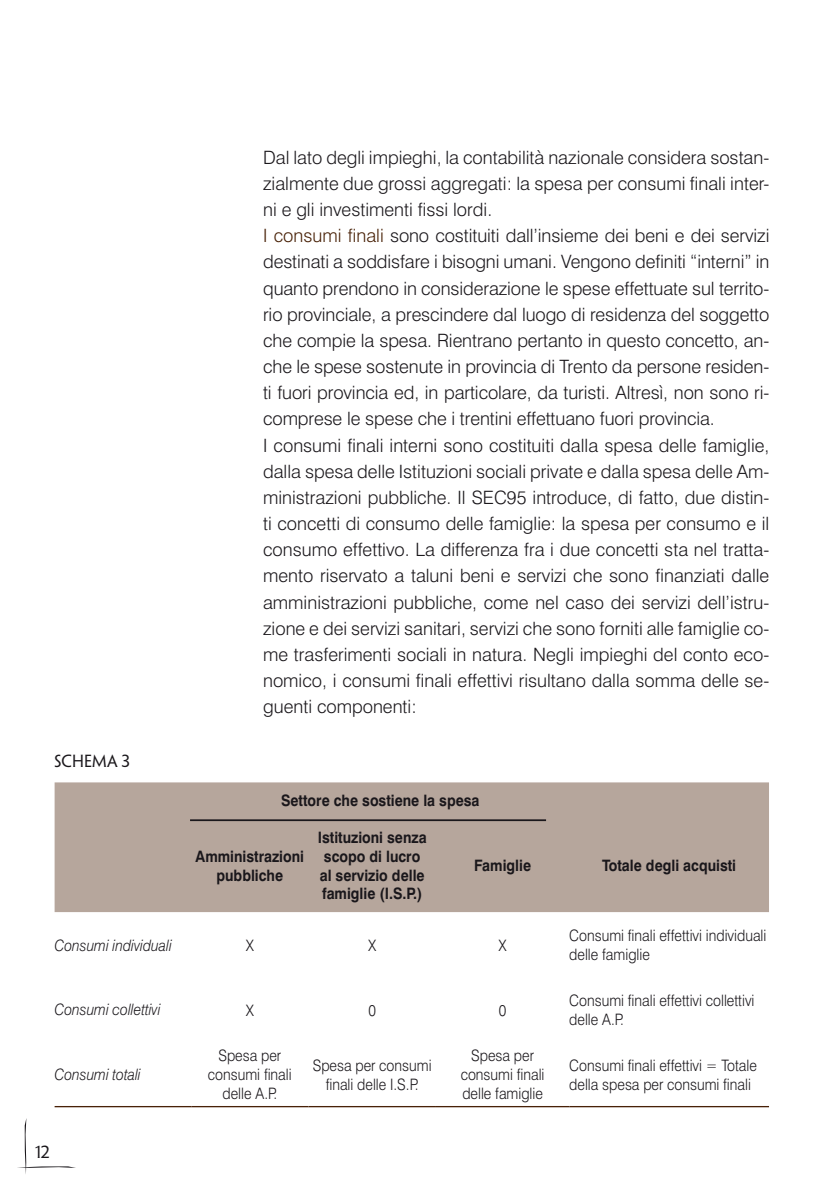
<style>
.page{position:relative;width:834px;height:1191px;background:#fff}
.page>*{position:absolute;margin:0;border:0;box-sizing:border-box;transform-origin:0 0}
.t1{font:300 18.38px/26.2px "Swiss 721 BT";color:#1a171b}
.t2{font:300 15.75px/18.9px "Swiss 721 BT";color:#1a171b;scale:.9 1}
.t3{font:700 15.75px/18.9px "Swiss 721 BT";color:#1a171b;text-align:center;scale:.9 1}
.t4{font:italic 300 15.75px "Swiss 721 BT";color:#1a171b;scale:.9 1}
.t5{font:15.75px "Penumbra Flare Std";color:#1a171b}
.s1{color:#482107}
</style>
<div class="page">
<svg style="left:17px;top:1118px;width:59px;height:56px"></svg>
<div style="left:55px;top:782px;width:713px;height:130px;background:#b6a69c"></div>
<hr style="left:55px;top:1106px;width:136px;height:1px;background:#482107">
<hr style="left:191px;top:1106px;width:117px;height:1px;background:#482107">
<hr style="left:308px;top:1106px;width:128px;height:1px;background:#482107">
<hr style="left:436px;top:1106px;width:133px;height:1px;background:#482107">
<hr style="left:569px;top:1106px;width:199px;height:1px;background:#482107">
<hr style="left:190px;top:819px;width:356px;height:2px;background:#1a171b">
<p class="t5" style="left:55px;top:751px;width:77px">SCHEMA 3</p>
<p class="t1" style="left:263px;top:144px;width:508px">Dal lato degli impieghi, la contabilità nazionale considera sostan&shy;zialmente due grossi aggregati: la spesa per consumi finali inter&shy;ni e gli investimenti fissi lordi.<br><span class="s1">I consumi finali</span> sono costituiti dall’insieme dei beni e dei servizi destinati a soddisfare i bisogni umani. Vengono definiti “interni” in quanto prendono in considerazione le spese effettuate sul territo&shy;rio provinciale, a prescindere dal luogo di residenza del soggetto che compie la spesa. Rientrano pertanto in questo concetto, an&shy;che le spese sostenute in provincia di Trento da persone residen&shy;ti fuori provincia ed, in particolare, da turisti. Altresì, non sono ri&shy;comprese le spese che i trentini effettuano fuori provincia.<br>I consumi finali interni sono costituiti dalla spesa delle famiglie, dalla spesa delle Istituzioni sociali private e dalla spesa delle Am&shy;ministrazioni pubbliche. Il SEC95 introduce, di fatto, due distin&shy;ti concetti di consumo delle famiglie: la spesa per consumo e il consumo effettivo. La differenza fra i due concetti sta nel tratta&shy;mento riservato a taluni beni e servizi che sono finanziati dalle amministrazioni pubbliche, come nel caso dei servizi dell’istru&shy;zione e dei servizi sanitari, servizi che sono forniti alle famiglie co&shy;me trasferimenti sociali in natura. Negli impieghi del conto eco&shy;nomico, i consumi finali effettivi risultano dalla somma delle se&shy;guenti componenti:</p>
<p class="t3" style="left:281px;top:791px;width:222px">Settore che sostiene la spesa</p>
<p class="t3" style="left:195px;top:846px;width:122px">Amministrazioni pubbliche</p>
<p class="t3" style="left:317px;top:827px;width:122px;text-align:left">Istituzioni senza scopo di lucro al servizio delle famiglie (I.S.P.)</p>
<p class="t3" style="left:474px;top:856px;width:65px">Famiglie</p>
<p class="t3" style="left:602px;top:856px;width:150px">Totale degli acquisti</p>
<p class="t4" style="left:55px;top:935px;width:132px">Consumi individuali</p>
<p class="t2" style="left:246px;top:935px;width:11px">X</p>
<p class="t2" style="left:368px;top:935px;width:11px">X</p>
<p class="t2" style="left:498px;top:935px;width:11px">X</p>
<p class="t2" style="left:569px;top:926px;width:220px">Consumi finali effettivi individuali delle famiglie</p>
<p class="t4" style="left:55px;top:1000px;width:119px">Consumi collettivi</p>
<p class="t2" style="left:246px;top:1000px;width:11px">X</p>
<p class="t2" style="left:368px;top:1000px;width:10px">0</p>
<p class="t2" style="left:498px;top:1000px;width:10px">0</p>
<p class="t2" style="left:569px;top:991px;width:207px">Consumi finali effettivi collettivi delle A.P.</p>
<p class="t4" style="left:55px;top:1064px;width:97px">Consumi totali</p>
<p class="t5" style="left:35px;top:1142px;width:16px">12</p>
<p class="t2" style="left:208px;top:1046px;width:95px;text-align:center">Spesa per consumi finali delle A.P.</p>
<p class="t2" style="left:313px;top:1055px;width:133px;text-align:center">Spesa per consumi finali delle I.S.P.</p>
<p class="t2" style="left:460px;top:1046px;width:95px;text-align:center">Spesa per consumi finali delle famiglie</p>
<p class="t2" style="left:569px;top:1055px;width:210px">Consumi finali effettivi = Totale della spesa per consumi finali</p>
</div>
